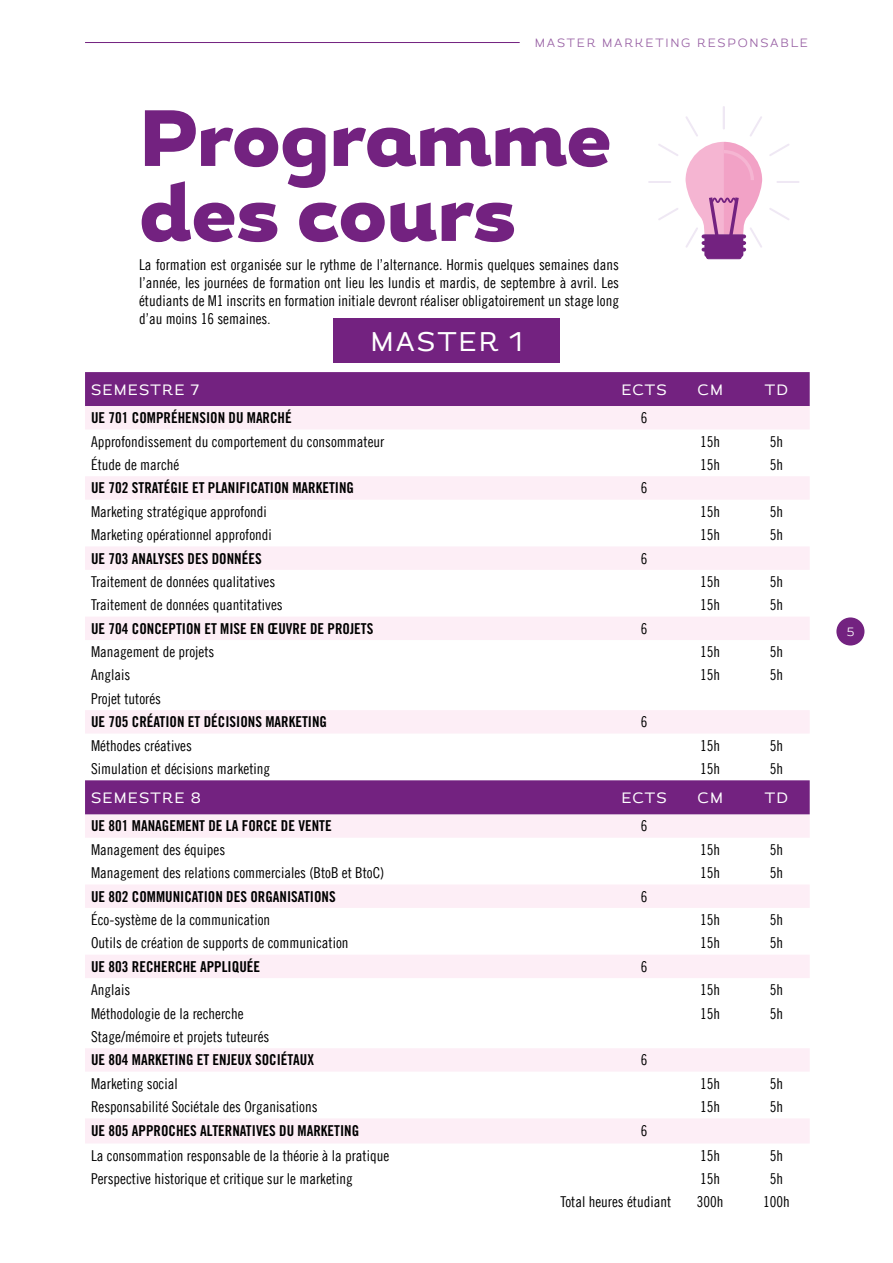
<style>
.page{position:relative;width:893px;height:1263px;background:#fff}
.page>*{position:absolute;margin:0;border:0;box-sizing:border-box;transform-origin:0 0}
.t1{font:900 79.5px/75px "Magallanes";color:#732280}
.t2{font:27px "Magallanes";letter-spacing:.08em;color:#fff}
.t3{font:15px/18px "Trade Gothic LT Cond Eighteen";color:#000;text-align:justify}
.t4{font:15px "Trade Gothic LT Std Bd Cn 20";color:#000}
.t5{font:15px "Magallanes";letter-spacing:.08em;color:#fff}
.t6{font:300 12px "Magallanes";letter-spacing:.15em;color:#965da2}
.t7{font:300 12px "Magallanes";color:#fff}
.s1{font-size:13.5px}
</style>
<div class="page">
<hr style="left:85px;top:42px;width:435px;height:1px;background:#732280">
<div style="left:836px;top:617px;width:28px;height:28px;background:#732280;border-radius:50%"></div>
<div style="left:333px;top:318px;width:227px;height:45px;background:#732280"></div>
<svg style="left:658px;top:144px;width:20px;height:12px"></svg>
<hr style="left:648px;top:181px;width:23px;height:2px;background:#efe8f4">
<svg style="left:658px;top:208px;width:20px;height:12px"></svg>
<svg style="left:769px;top:208px;width:21px;height:12px"></svg>
<hr style="left:776px;top:181px;width:23px;height:2px;background:#efe8f4">
<svg style="left:769px;top:144px;width:21px;height:12px"></svg>
<hr style="left:723px;top:106px;width:2px;height:23px;background:#efe8f4">
<svg style="left:685px;top:116px;width:77px;height:143px"></svg>
<div style="left:85px;top:372px;width:725px;height:34px;background:#732280"></div>
<svg style="left:85px;top:406px;width:725px;height:737px"></svg>
<div style="left:85px;top:780px;width:725px;height:34px;background:#732280"></div>
<p class="t6" style="left:535px;top:35px;width:275px">MASTER MARKETING RESPONSABLE</p>
<h1 class="t1" style="left:139px;top:105px;width:473px">Programme des cours</h1>
<p class="t3" style="left:139px;top:256px;width:481px">La formation est organisée sur le rythme de l’alternance. Hormis quelques semaines dans l’année, les journées de formation ont lieu les lundis et mardis, de septembre à avril. Les étudiants de M1 inscrits en formation initiale devront réaliser obligatoirement un stage long d’au moins 16 semaines<span class="s1">.</span></p>
<h2 class="t2" style="left:370px;top:324px;width:154px">MASTER 1</h2>
<p class="t5" style="left:91px;top:380px;width:109px">SEMESTRE 7</p>
<p class="t5" style="left:621px;top:380px;width:47px">ECTS</p>
<p class="t5" style="left:698px;top:380px;width:27px">CM</p>
<p class="t5" style="left:765px;top:380px;width:25px">TD</p>
<p class="t4" style="left:91px;top:409px;width:202px">UE 701 COMPRÉHENSION DU MARCHÉ</p>
<p class="t3" style="left:641px;top:409px;width:8px">6</p>
<p class="t3" style="left:91px;top:432px;width:295px">Approfondissement du comportement du consommateur</p>
<p class="t3" style="left:700px;top:432px;width:21px">15h</p>
<p class="t3" style="left:770px;top:432px;width:15px">5h</p>
<p class="t3" style="left:91px;top:455px;width:90px">Étude de marché</p>
<p class="t3" style="left:700px;top:455px;width:21px">15h</p>
<p class="t3" style="left:770px;top:455px;width:15px">5h</p>
<p class="t4" style="left:91px;top:479px;width:264px">UE 702 STRATÉGIE ET PLANIFICATION MARKETING</p>
<p class="t3" style="left:641px;top:479px;width:8px">6</p>
<p class="t3" style="left:91px;top:502px;width:177px">Marketing stratégique approfondi</p>
<p class="t3" style="left:700px;top:502px;width:21px">15h</p>
<p class="t3" style="left:770px;top:502px;width:15px">5h</p>
<p class="t3" style="left:91px;top:526px;width:182px">Marketing opérationnel approfondi</p>
<p class="t3" style="left:700px;top:526px;width:21px">15h</p>
<p class="t3" style="left:770px;top:526px;width:15px">5h</p>
<p class="t4" style="left:91px;top:549px;width:172px">UE 703 ANALYSES DES DONNÉES</p>
<p class="t3" style="left:641px;top:549px;width:8px">6</p>
<p class="t3" style="left:91px;top:572px;width:186px">Traitement de données qualitatives</p>
<p class="t3" style="left:700px;top:572px;width:21px">15h</p>
<p class="t3" style="left:770px;top:572px;width:15px">5h</p>
<p class="t3" style="left:91px;top:596px;width:193px">Traitement de données quantitatives</p>
<p class="t3" style="left:700px;top:596px;width:21px">15h</p>
<p class="t3" style="left:770px;top:596px;width:15px">5h</p>
<p class="t4" style="left:91px;top:619px;width:284px">UE 704 CONCEPTION ET MISE EN ŒUVRE DE PROJETS</p>
<p class="t3" style="left:641px;top:619px;width:8px">6</p>
<p class="t3" style="left:91px;top:643px;width:125px">Management de projets</p>
<p class="t3" style="left:700px;top:643px;width:21px">15h</p>
<p class="t3" style="left:770px;top:643px;width:15px">5h</p>
<p class="t3" style="left:91px;top:666px;width:41px">Anglais</p>
<p class="t3" style="left:700px;top:666px;width:21px">15h</p>
<p class="t3" style="left:770px;top:666px;width:15px">5h</p>
<p class="t3" style="left:91px;top:689px;width:72px">Projet tutorés</p>
<p class="t4" style="left:91px;top:713px;width:238px">UE 705 CRÉATION ET DÉCISIONS MARKETING</p>
<p class="t3" style="left:641px;top:713px;width:8px">6</p>
<p class="t3" style="left:91px;top:736px;width:102px">Méthodes créatives</p>
<p class="t3" style="left:700px;top:736px;width:21px">15h</p>
<p class="t3" style="left:770px;top:736px;width:15px">5h</p>
<p class="t3" style="left:91px;top:759px;width:181px">Simulation et décisions marketing</p>
<p class="t3" style="left:700px;top:759px;width:21px">15h</p>
<p class="t3" style="left:770px;top:759px;width:15px">5h</p>
<p class="t5" style="left:91px;top:788px;width:111px">SEMESTRE 8</p>
<p class="t5" style="left:621px;top:788px;width:47px">ECTS</p>
<p class="t5" style="left:698px;top:788px;width:27px">CM</p>
<p class="t5" style="left:765px;top:788px;width:25px">TD</p>
<p class="t4" style="left:91px;top:817px;width:242px">UE 801 MANAGEMENT DE LA FORCE DE VENTE</p>
<p class="t3" style="left:641px;top:817px;width:8px">6</p>
<p class="t3" style="left:91px;top:840px;width:136px">Management des équipes</p>
<p class="t3" style="left:700px;top:840px;width:21px">15h</p>
<p class="t3" style="left:770px;top:840px;width:15px">5h</p>
<p class="t3" style="left:91px;top:864px;width:295px">Management des relations commerciales (BtoB et BtoC)</p>
<p class="t3" style="left:700px;top:864px;width:21px">15h</p>
<p class="t3" style="left:770px;top:864px;width:15px">5h</p>
<p class="t4" style="left:91px;top:887px;width:246px">UE 802 COMMUNICATION DES ORGANISATIONS</p>
<p class="t3" style="left:641px;top:887px;width:8px">6</p>
<p class="t3" style="left:91px;top:910px;width:181px">Éco-système de la communication</p>
<p class="t3" style="left:700px;top:910px;width:21px">15h</p>
<p class="t3" style="left:770px;top:910px;width:15px">5h</p>
<p class="t3" style="left:91px;top:934px;width:259px">Outils de création de supports de communication</p>
<p class="t3" style="left:700px;top:934px;width:21px">15h</p>
<p class="t3" style="left:770px;top:934px;width:15px">5h</p>
<p class="t4" style="left:91px;top:957px;width:171px">UE 803 RECHERCHE APPLIQUÉE</p>
<p class="t3" style="left:641px;top:957px;width:8px">6</p>
<p class="t3" style="left:91px;top:981px;width:41px">Anglais</p>
<p class="t3" style="left:700px;top:981px;width:21px">15h</p>
<p class="t3" style="left:770px;top:981px;width:15px">5h</p>
<p class="t3" style="left:91px;top:1004px;width:154px">Méthodologie de la recherche</p>
<p class="t3" style="left:700px;top:1004px;width:21px">15h</p>
<p class="t3" style="left:770px;top:1004px;width:15px">5h</p>
<p class="t3" style="left:91px;top:1027px;width:180px">Stage/mémoire et projets tuteurés</p>
<p class="t4" style="left:91px;top:1051px;width:224px">UE 804 MARKETING ET ENJEUX SOCIÉTAUX</p>
<p class="t3" style="left:641px;top:1051px;width:8px">6</p>
<p class="t3" style="left:91px;top:1074px;width:88px">Marketing social</p>
<p class="t3" style="left:700px;top:1074px;width:21px">15h</p>
<p class="t3" style="left:770px;top:1074px;width:15px">5h</p>
<p class="t3" style="left:91px;top:1097px;width:228px">Responsabilité Sociétale des Organisations</p>
<p class="t3" style="left:700px;top:1097px;width:21px">15h</p>
<p class="t3" style="left:770px;top:1097px;width:15px">5h</p>
<p class="t4" style="left:91px;top:1122px;width:270px">UE 805 APPROCHES ALTERNATIVES DU MARKETING</p>
<p class="t3" style="left:641px;top:1122px;width:8px">6</p>
<p class="t3" style="left:91px;top:1146px;width:300px">La consommation responsable de la théorie à la pratique</p>
<p class="t3" style="left:700px;top:1146px;width:21px">15h</p>
<p class="t3" style="left:770px;top:1146px;width:15px">5h</p>
<p class="t3" style="left:91px;top:1169px;width:263px">Perspective historique et critique sur le marketing</p>
<p class="t3" style="left:700px;top:1169px;width:21px">15h</p>
<p class="t3" style="left:770px;top:1169px;width:15px">5h</p>
<p class="t3" style="left:560px;top:1193px;width:112px">Total heures étudiant</p>
<p class="t3" style="left:697px;top:1193px;width:28px">300h</p>
<p class="t3" style="left:763px;top:1193px;width:28px">100h</p>
<p class="t7" style="left:847px;top:624px;width:9px">5</p>
</div>
